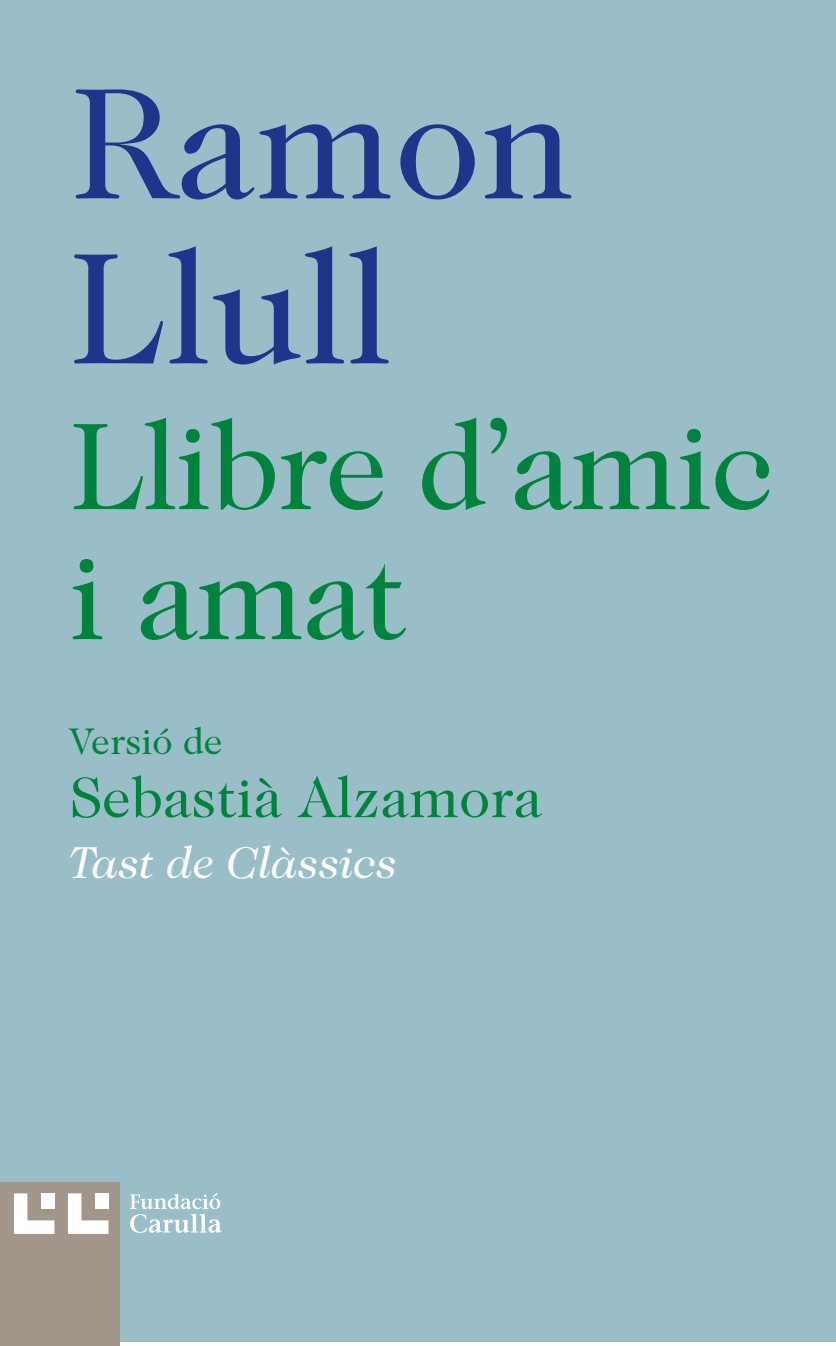
<style>
.page{position:relative;width:836px;height:1346px;background:#fff}
.page>*{position:absolute;margin:0;border:0;box-sizing:border-box;transform-origin:0 0}
.t1{font:160px/165px "Caslon Two Twenty Four";color:#1e358b}
.t2{font:125px/130px "Caslon Two Twenty Four";letter-spacing:-.02em;color:#00843d}
.t3{font:57.5px "Caslon Two Twenty Four";color:#00843d}
.t4{font:italic 45px "Caslon Two Twenty Four";color:#fff}
.t5{font:37.5px "Caslon Two Twenty Four";color:#00843d}
</style>
<div class="page">
<div style="left:0;top:0;width:835px;height:1342px;background:#9abec7"></div>
<div style="left:0;top:1182px;width:120px;height:164px;background:#a19689"></div>
<svg style="left:14px;top:1193px;width:40px;height:41px"></svg>
<div style="left:41px;top:1193px;width:13px;height:15px;background:#fff"></div>
<svg style="left:68px;top:1193px;width:40px;height:41px"></svg>
<div style="left:95px;top:1193px;width:13px;height:15px;background:#fff"></div>
<svg style="left:130px;top:1193px;width:91px;height:40px"></svg>
<p class="t1" style="left:68px;top:60px;width:508px">Ramon<br>Llull</p>
<p class="t2" style="left:69px;top:400px;width:705px">Llibre d’amic i amat</p>
<p class="t5" style="left:69px;top:719px;width:155px">Versió de</p>
<p class="t3" style="left:69px;top:764px;width:474px">Sebastià Alzamora</p>
<p class="t4" style="left:69px;top:837px;width:330px">Tast de Clàssics</p>
</div>
